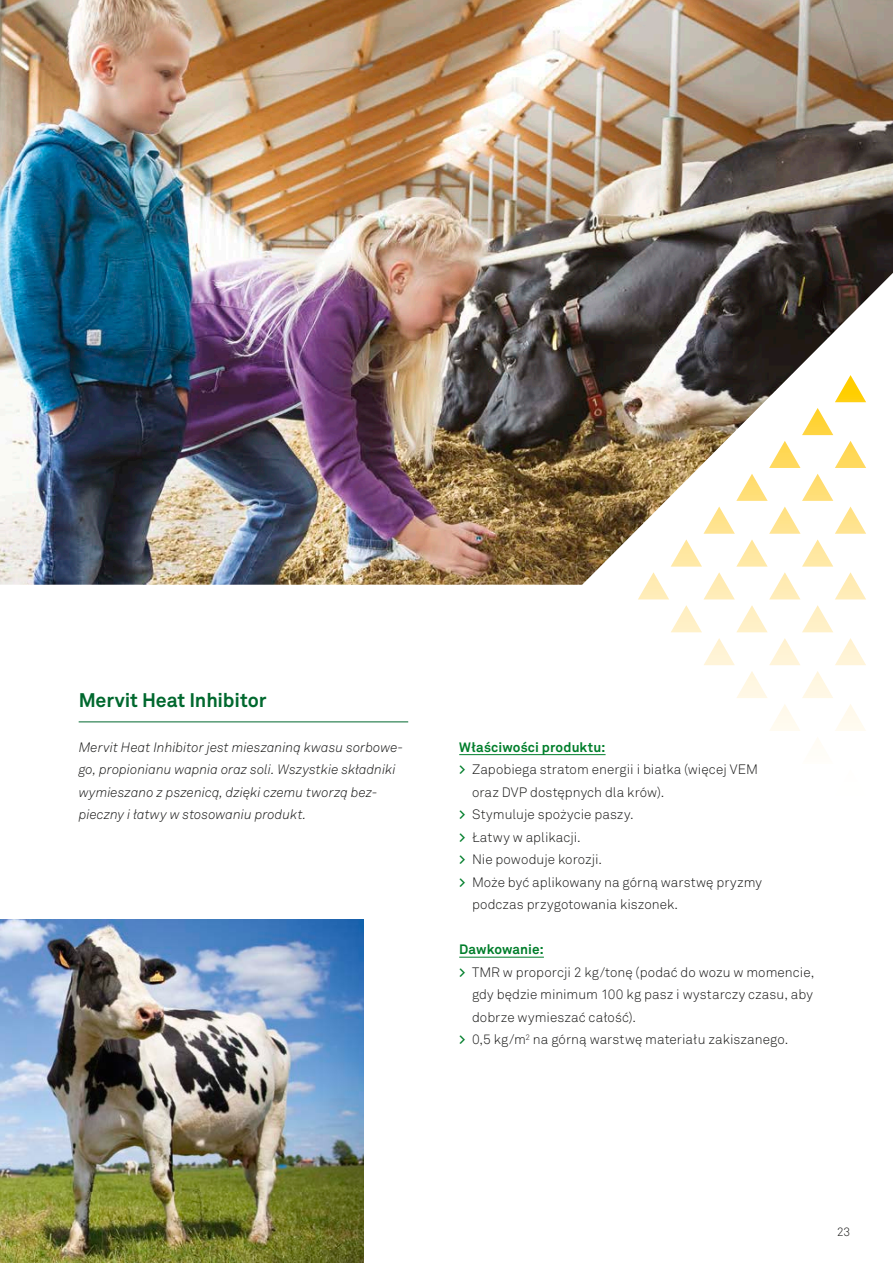
<style>
.page{position:relative;width:893px;height:1263px;background:#fff}
.page>*{position:absolute;margin:0;border:0;box-sizing:border-box;transform-origin:0 0}
.AF_subheader_13_13_w{font:700 19.5px "Akkurat Pro";letter-spacing:-.005em;color:#00682e}
.Punktor{font:300 13.5px/22.5px "Akkurat Pro";letter-spacing:.005em;color:#191918}
.opis_produktu{font:italic 300 13.5px/22.5px "Akkurat Pro";color:#191918}
.Akcent{font:700 13.5px "Akkurat Pro";letter-spacing:.005em;color:#007e2b}
.t1{font:300 12px "Akkurat Pro";color:#191918}
.s1{font-weight:700;color:#007e2b}
</style>
<div class="page">
<svg style="left:638px;top:585px;width:228px;height:158px"></svg>
<hr style="left:79px;top:721px;width:329px;height:1px;background:#00682e">
<hr style="left:459px;top:754px;width:147px;height:1px;background:#007e2b">
<hr style="left:459px;top:957px;width:85px;height:1px;background:#007e2b">
<img style="left:0;top:0;width:893px;height:585px">
<img style="left:0;top:920px;width:364px;height:343px">
<p class="AF_subheader_13_13_w" style="left:79px;top:688px;width:189px">Mervit Heat Inhibitor</p>
<p class="opis_produktu" style="left:79px;top:736px;width:326px">Mervit Heat Inhibitor jest mieszaniną kwasu sorbowe&shy;go, propionianu wapnia oraz soli. Wszystkie składniki wymieszano z pszenicą, dzięki czemu tworzą bez&shy;pieczny i łatwy w stosowaniu produkt.</p>
<p class="Akcent" style="left:459px;top:738px;width:148px">Właściwości produktu:</p>
<p class="Punktor" style="left:472px;top:758px;width:287px;text-indent:-13px"><span class="s1">&gt;</span> Zapobiega stratom energii i białka (więcej VEM oraz DVP dostępnych dla krów).</p>
<p class="Punktor" style="left:459px;top:803px;width:176px"><span class="s1">&gt;</span> Stymuluje spożycie paszy.</p>
<p class="Punktor" style="left:459px;top:826px;width:123px"><span class="s1">&gt;</span> Łatwy w aplikacji.</p>
<p class="Punktor" style="left:459px;top:848px;width:144px"><span class="s1">&gt;</span> Nie powoduje korozji.</p>
<p class="Punktor" style="left:472px;top:871px;width:291px;text-indent:-13px"><span class="s1">&gt;</span> Może być aplikowany na górną warstwę pryzmy podczas przygotowania kiszonek.</p>
<p class="Akcent" style="left:459px;top:941px;width:86px">Dawkowanie:</p>
<p class="Punktor" style="left:472px;top:961px;width:344px;text-align:justify;text-indent:-13px"><span class="s1">&gt;</span> TMR w proporcji 2 kg/tonę (podać do wozu w momencie, gdy będzie minimum 100 kg pasz i wystarczy czasu, aby dobrze wymieszać całość).</p>
<p class="Punktor" style="left:459px;top:1028px;width:330px"><span class="s1">&gt;</span> 0,5 kg/m<sup>2</sup> na górną warstwę materiału zakiszanego.</p>
<p class="t1" style="left:837px;top:1224px;width:15px">23</p>
</div>
